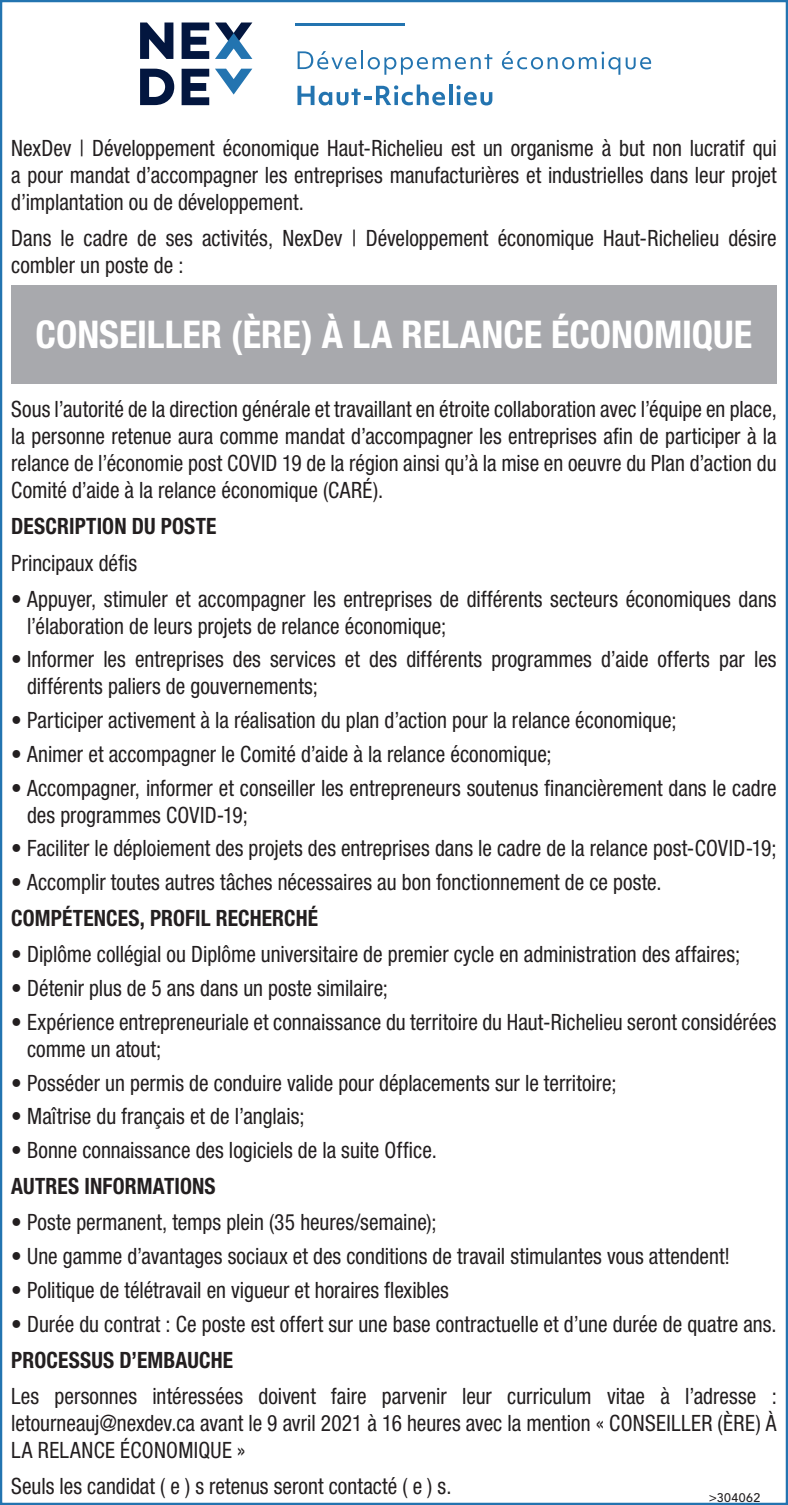
<style>
.page{position:relative;width:788px;height:1505px;background:#fff}
.page>*{position:absolute;margin:0;border:0;box-sizing:border-box;transform-origin:0 0}
.t1{font:700 condensed 38.25px "Helvetica Neue LT Std";color:#fff}
.t2{font:condensed 22.5px/27px "Helvetica Neue LT Std";color:#231f20;scale:.95 1}
.t3{font:700 condensed 22.5px "Helvetica Neue LT Std";letter-spacing:.005em;color:#231f20;scale:.95 1}
.t4{font:500 12.38px "Avenir LT Std";letter-spacing:.035em;color:#231f20}
</style>
<div class="page">
<div style="left:11px;top:285px;width:765px;height:99px;background:#a8a9ad"></div>
<svg style="left:140px;top:23px;width:33px;height:36px"></svg>
<svg style="left:181px;top:23px;width:28px;height:36px"></svg>
<svg style="left:215px;top:23px;width:37px;height:36px"></svg>
<svg style="left:181px;top:69px;width:28px;height:36px"></svg>
<svg style="left:140px;top:69px;width:34px;height:36px"></svg>
<svg style="left:215px;top:69px;width:37px;height:26px"></svg>
<svg style="left:297px;top:50px;width:195px;height:25px"></svg>
<svg style="left:502px;top:51px;width:149px;height:24px"></svg>
<svg style="left:297px;top:84px;width:148px;height:21px"></svg>
<hr style="left:449px;top:84px;width:3px;height:21px;background:#2374b0">
<svg style="left:456px;top:85px;width:36px;height:20px"></svg>
<hr style="left:295px;top:24px;width:109px;height:2px;background:#2374b0">
<p class="t2" style="left:11px;top:134px;width:807px;text-align:justify">NexDev | Développement économique Haut-Richelieu est un organisme à but non lucratif qui a pour mandat d’accompagner les entreprises manufacturières et industrielles dans leur projet d’implantation ou de développement.</p>
<p class="t2" style="left:11px;top:224px;width:807px">Dans le cadre de ses activités, NexDev | Développement économique Haut-Richelieu désire combler un poste de :</p>
<h1 class="t1" style="left:36px;top:311px;width:718px">CONSEILLER (ÈRE) À LA RELANCE ÉCONOMIQUE</h1>
<p class="t2" style="left:11px;top:396px;width:807px;text-align:justify">Sous l’autorité de la direction générale et travaillant en étroite collaboration avec l’équipe en place, la personne retenue aura comme mandat d’accompagner les entreprises afin de participer à la relance de l’économie post COVID 19 de la région ainsi qu’à la mise en oeuvre du Plan d’action du Comité d’aide à la relance économique (CARÉ).</p>
<p class="t3" style="left:11px;top:513px;width:217px">DESCRIPTION DU POSTE</p>
<p class="t2" style="left:11px;top:549px;width:134px">Principaux défis</p>
<p class="t2" style="left:27px;top:585px;width:790px;text-indent:-16px">• Appuyer, stimuler et accompagner les entreprises de différents secteurs économiques dans l’élaboration de leurs projets de relance économique;</p>
<p class="t2" style="left:27px;top:645px;width:790px;text-indent:-16px">• Informer les entreprises des services et des différents programmes d’aide offerts par les différents paliers de gouvernements;</p>
<p class="t2" style="left:11px;top:706px;width:701px">• Participer activement à la réalisation du plan d’action pour la relance économique;</p>
<p class="t2" style="left:11px;top:740px;width:570px">• Animer et accompagner le Comité d’aide à la relance économique;</p>
<p class="t2" style="left:27px;top:774px;width:790px;text-indent:-16px">• Accompagner, informer et conseiller les entrepreneurs soutenus financièrement dans le cadre des programmes COVID-19;</p>
<p class="t2" style="left:11px;top:834px;width:807px">• Faciliter le déploiement des projets des entreprises dans le cadre de la relance post-COVID-19;</p>
<p class="t2" style="left:11px;top:868px;width:686px">• Accomplir toutes autres tâches nécessaires au bon fonctionnement de ce poste.</p>
<p class="t3" style="left:11px;top:904px;width:324px">COMPÉTENCES, PROFIL RECHERCHÉ</p>
<p class="t2" style="left:11px;top:940px;width:768px">• Diplôme collégial ou Diplôme universitaire de premier cycle en administration des affaires;</p>
<p class="t2" style="left:11px;top:974px;width:398px">• Détenir plus de 5 ans dans un poste similaire;</p>
<p class="t2" style="left:27px;top:1008px;width:790px;text-indent:-16px">• Expérience entrepreneuriale et connaissance du territoire du Haut-Richelieu seront considérées comme un atout;</p>
<p class="t2" style="left:11px;top:1069px;width:638px">• Posséder un permis de conduire valide pour déplacements sur le territoire;</p>
<p class="t2" style="left:11px;top:1102px;width:310px">• Maîtrise du français et de l’anglais;</p>
<p class="t2" style="left:11px;top:1136px;width:449px">• Bonne connaissance des logiciels de la suite Office.</p>
<p class="t3" style="left:11px;top:1172px;width:217px">AUTRES INFORMATIONS</p>
<p class="t2" style="left:11px;top:1208px;width:449px">• Poste permanent, temps plein (35 heures/semaine);</p>
<p class="t2" style="left:11px;top:1242px;width:758px">• Une gamme d’avantages sociaux et des conditions de travail stimulantes vous attendent!</p>
<p class="t2" style="left:11px;top:1276px;width:462px">• Politique de télétravail en vigueur et horaires flexibles</p>
<p class="t2" style="left:11px;top:1309px;width:807px">• Durée du contrat : Ce poste est offert sur une base contractuelle et d’une durée de quatre ans.</p>
<p class="t3" style="left:11px;top:1345px;width:235px">PROCESSUS D’EMBAUCHE</p>
<p class="t2" style="left:11px;top:1381px;width:807px;text-align:justify">Les personnes intéressées doivent faire parvenir leur curriculum vitae à l’adresse : letourneauj@nexdev.ca avant le 9 avril 2021 à 16 heures avec la mention « CONSEILLER (ÈRE) À LA RELANCE ÉCONOMIQUE »</p>
<p class="t2" style="left:11px;top:1471px;width:465px">Seuls les candidat ( e ) s retenus seront contacté ( e ) s.</p>
<p class="t4" style="left:708px;top:1490px;width:53px">&gt;304062</p>
</div>
